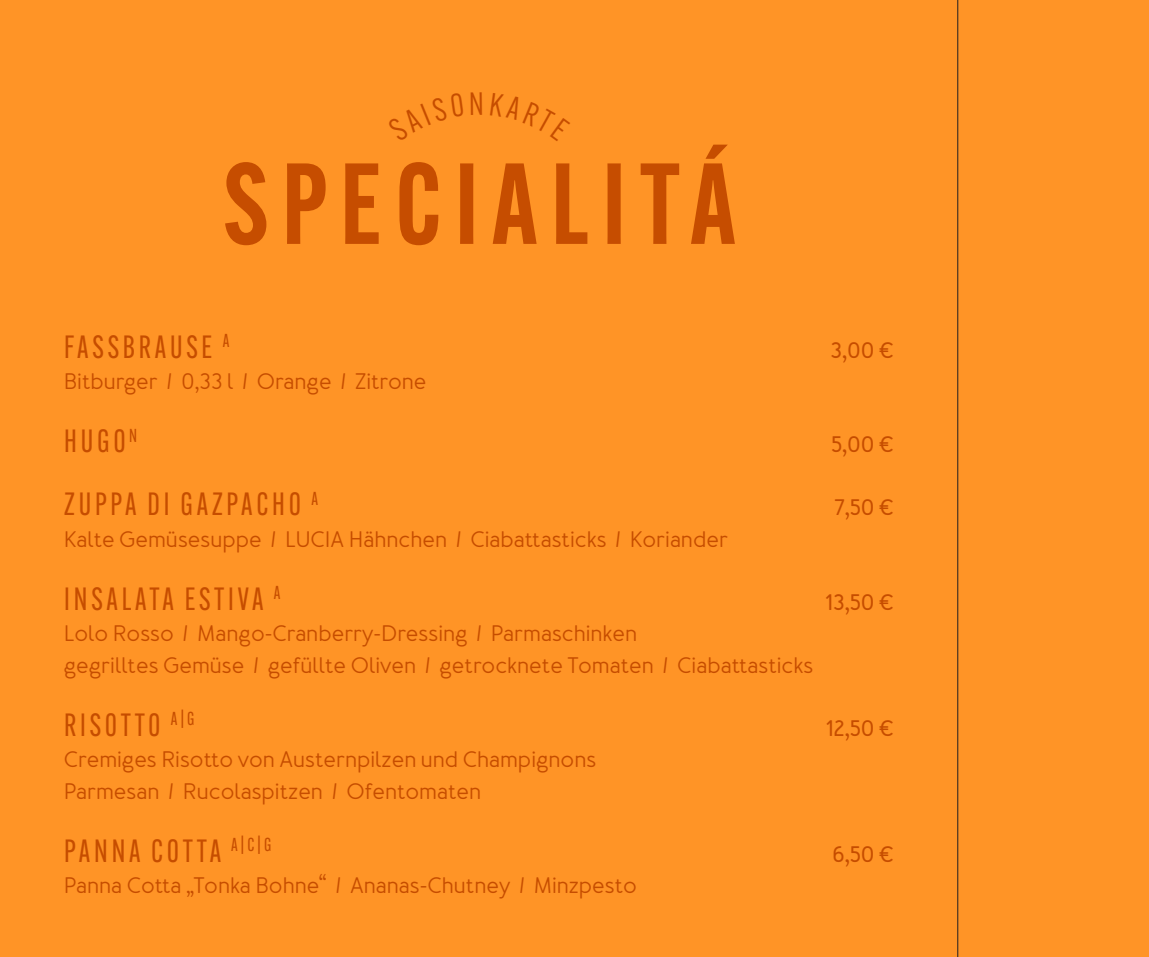
<style>
.page{position:relative;width:1149px;height:957px;background:#fff}
.page>*{position:absolute;margin:0;border:0;box-sizing:border-box;transform-origin:0 0}
.t1{font:600 112.5px "Alternate Gothic Cond ATF";letter-spacing:.12em;color:#c64d00}
.t2{font:31.5px "Alternate Gothic Cond ATF";letter-spacing:.12em;color:#c64d00}
.t3{font:500 22.5px/31.5px "Merlo Round";color:#c64d00}
.t4{font:700 22.5px "Merlo Round";color:#c64d00}
</style>
<div class="page">
<div style="left:0;top:0;width:1148px;height:957px;background:#ff9426"></div>
<hr style="left:957px;top:0;width:1px;height:957px;background:#231f20">
<h1 class="t1" style="left:223px;top:133px;width:513px">SPECIALITÁ</h1>
<h2 class="t2" style="left:64px;top:327px;width:167px">FASSBRAUSE <sup>A</sup></h2>
<p class="t4" style="left:830px;top:336px;width:64px">3,00 €</p>
<p class="t3" style="left:64px;top:367px;width:364px">Bitburger / 0,33 l / Orange / Zitrone</p>
<h2 class="t2" style="left:64px;top:422px;width:75px">HUGO<sup>N</sup></h2>
<p class="t4" style="left:830px;top:430px;width:64px">5,00 €</p>
<h2 class="t2" style="left:64px;top:485px;width:255px">ZUPPA DI GAZPACHO <sup>A</sup></h2>
<p class="t4" style="left:834px;top:493px;width:60px">7,50 €</p>
<p class="t3" style="left:64px;top:524px;width:665px">Kalte Gemüsesuppe / LUCIA Hähnchen / Ciabattasticks / Koriander</p>
<h2 class="t2" style="left:64px;top:579px;width:218px">INSALATA ESTIVA <sup>A</sup></h2>
<p class="t4" style="left:825px;top:588px;width:69px">13,50 €</p>
<p class="t3" style="left:64px;top:619px;width:750px">Lolo Rosso / Mango-Cranberry-Dressing / Parmaschinken<br>gegrilltes Gemüse / gefüllte Oliven / getrocknete Tomaten / Ciabattasticks</p>
<h2 class="t2" style="left:64px;top:705px;width:132px">RISOTTO <sup>A|G</sup></h2>
<p class="t4" style="left:826px;top:714px;width:69px">12,50 €</p>
<p class="t3" style="left:64px;top:745px;width:533px">Cremiges Risotto von Austernpilzen und Champignons<br>Parmesan / Rucolaspitzen / Ofentomaten</p>
<h2 class="t2" style="left:64px;top:831px;width:209px">PANNA COTTA <sup>A|C|G</sup></h2>
<p class="t4" style="left:832px;top:840px;width:62px">6,50 €</p>
<p class="t3" style="left:64px;top:871px;width:574px">Panna Cotta „Tonka Bohne“ / Ananas-Chutney / Minzpesto</p>
</div>
